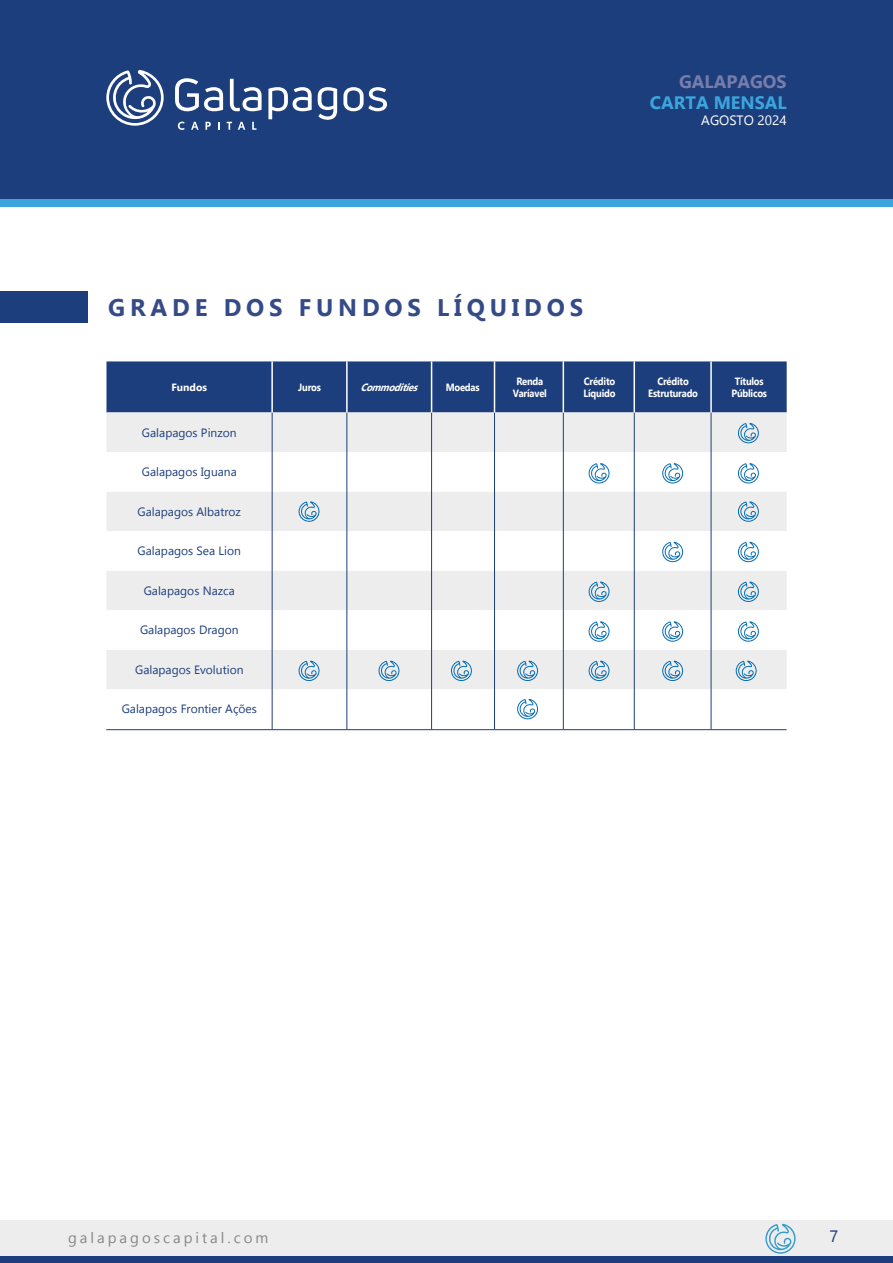
<style>
.page{position:relative;width:893px;height:1263px;background:#fff}
.page>*{position:absolute;margin:0;border:0;box-sizing:border-box;transform-origin:0 0}
.t1{font:700 24px "Gadugi";letter-spacing:.2em;color:#354b87}
.t2{font:700 18px "Gadugi";color:#3ba6de}
.t3{font:700 18px "Gadugi";color:#777dab}
.t4{font:16.5px "Gadugi";color:#1d3e7c}
.t5{font:15px "Gadugi";letter-spacing:.2em;color:#878787}
.t6{font:13.5px "Gadugi";color:#fff}
.t7{font:12px "Gadugi";color:#1d3e7c}
.t8{font:700 10.5px/12.6px "Gadugi";letter-spacing:-.025em;color:#fff;text-align:center;scale:.9 1}
.t9{font:italic 700 10.5px "Gadugi";color:#fff;scale:.9 1}
.t10{font:700 10.5px "Gadugi";letter-spacing:-.025em;color:#fff}
</style>
<div class="page">
<div style="left:0;top:0;width:893px;height:200px;background:#1d3e7c"></div>
<div style="left:0;top:200px;width:893px;height:7px;background:#3ba6de"></div>
<svg style="left:178px;top:122px;width:7px;height:8px"></svg>
<svg style="left:191px;top:122px;width:8px;height:8px"></svg>
<svg style="left:205px;top:122px;width:6px;height:8px"></svg>
<svg style="left:218px;top:122px;width:2px;height:8px"></svg>
<svg style="left:227px;top:122px;width:5px;height:8px"></svg>
<svg style="left:238px;top:122px;width:7px;height:8px"></svg>
<svg style="left:252px;top:122px;width:4px;height:8px"></svg>
<svg style="left:106px;top:70px;width:58px;height:56px"></svg>
<svg style="left:175px;top:78px;width:48px;height:33px"></svg>
<svg style="left:230px;top:79px;width:32px;height:32px"></svg>
<svg style="left:268px;top:87px;width:44px;height:32px"></svg>
<svg style="left:318px;top:87px;width:19px;height:33px"></svg>
<svg style="left:343px;top:87px;width:44px;height:24px"></svg>
<div style="left:0;top:1220px;width:893px;height:43px;background:#ededed"></div>
<div style="left:0;top:1256px;width:893px;height:7px;background:#1d3e7c"></div>
<svg style="left:765px;top:1224px;width:31px;height:30px"></svg>
<div style="left:106px;top:361px;width:681px;height:51px;background:#1d3e7c"></div>
<div style="left:106px;top:412px;width:681px;height:277px;background:#ededed"></div>
<svg style="left:106px;top:452px;width:681px;height:198px"></svg>
<svg style="left:299px;top:501px;width:20px;height:21px"></svg>
<svg style="left:299px;top:660px;width:20px;height:21px"></svg>
<svg style="left:378px;top:660px;width:21px;height:21px"></svg>
<svg style="left:451px;top:660px;width:21px;height:21px"></svg>
<svg style="left:517px;top:660px;width:21px;height:21px"></svg>
<svg style="left:589px;top:660px;width:20px;height:21px"></svg>
<svg style="left:589px;top:621px;width:20px;height:21px"></svg>
<svg style="left:589px;top:581px;width:20px;height:21px"></svg>
<svg style="left:662px;top:621px;width:21px;height:21px"></svg>
<svg style="left:662px;top:542px;width:21px;height:20px"></svg>
<svg style="left:589px;top:463px;width:20px;height:20px"></svg>
<svg style="left:662px;top:463px;width:21px;height:20px"></svg>
<svg style="left:738px;top:463px;width:21px;height:20px"></svg>
<svg style="left:738px;top:621px;width:21px;height:21px"></svg>
<svg style="left:738px;top:581px;width:21px;height:21px"></svg>
<svg style="left:738px;top:542px;width:21px;height:20px"></svg>
<svg style="left:738px;top:423px;width:21px;height:20px"></svg>
<svg style="left:738px;top:501px;width:21px;height:21px"></svg>
<svg style="left:271px;top:689px;width:440px;height:40px"></svg>
<svg style="left:662px;top:660px;width:21px;height:21px"></svg>
<svg style="left:736px;top:660px;width:21px;height:21px"></svg>
<div style="left:0;top:291px;width:87px;height:32px;background:#1d3e7c"></div>
<hr style="left:272px;top:412px;width:1px;height:317px;background:#1d3e7c">
<hr style="left:346px;top:412px;width:1px;height:317px;background:#1d3e7c">
<hr style="left:431px;top:412px;width:1px;height:317px;background:#1d3e7c">
<hr style="left:494px;top:412px;width:1px;height:317px;background:#1d3e7c">
<hr style="left:563px;top:412px;width:1px;height:317px;background:#1d3e7c">
<hr style="left:634px;top:412px;width:1px;height:317px;background:#1d3e7c">
<hr style="left:711px;top:412px;width:1px;height:317px;background:#1d3e7c">
<hr style="left:271px;top:361px;width:2px;height:51px;background:#fff">
<hr style="left:346px;top:361px;width:2px;height:51px;background:#fff">
<hr style="left:431px;top:361px;width:1px;height:51px;background:#fff">
<hr style="left:494px;top:361px;width:1px;height:51px;background:#fff">
<hr style="left:563px;top:361px;width:1px;height:51px;background:#fff">
<hr style="left:633px;top:361px;width:2px;height:51px;background:#fff">
<hr style="left:710px;top:361px;width:2px;height:51px;background:#fff">
<hr style="left:106px;top:729px;width:681px;height:1px;background:#1d3e7c">
<h1 class="t1" style="left:108px;top:293px;width:476px">GRADE DOS FUNDOS LÍQUIDOS</h1>
<h2 class="t3" style="left:679px;top:70px;width:109px">GALAPAGOS</h2>
<h2 class="t2" style="left:650px;top:92px;width:138px">CARTA MENSAL</h2>
<p class="t6" style="left:701px;top:112px;width:87px">AGOSTO 2024</p>
<p class="t10" style="left:171px;top:381px;width:37px">Fundos</p>
<p class="t8" style="left:298px;top:381px;width:27px">Juros</p>
<p class="t9" style="left:360px;top:381px;width:69px">Commodities</p>
<p class="t8" style="left:446px;top:381px;width:39px">Moedas</p>
<p class="t8" style="left:513px;top:374px;width:39px">Renda<br>Varíavel</p>
<p class="t8" style="left:584px;top:374px;width:37px;text-align:left">Crédito<br>Líquido</p>
<p class="t8" style="left:648px;top:374px;width:57px">Crédito<br>Estruturado</p>
<p class="t8" style="left:731px;top:374px;width:41px">Títulos<br>Públicos</p>
<p class="t7" style="left:142px;top:425px;width:96px">Galapagos Pinzon</p>
<p class="t7" style="left:142px;top:465px;width:97px">Galapagos Iguana</p>
<p class="t7" style="left:138px;top:504px;width:105px">Galapagos Albatroz</p>
<p class="t7" style="left:138px;top:544px;width:105px">Galapagos Sea Lion</p>
<p class="t7" style="left:144px;top:583px;width:93px">Galapagos Nazca</p>
<p class="t7" style="left:140px;top:623px;width:100px">Galapagos Dragon</p>
<p class="t7" style="left:135px;top:662px;width:110px">Galapagos Evolution</p>
<p class="t7" style="left:122px;top:702px;width:137px">Galapagos Frontier Ações</p>
<p class="t5" style="left:68px;top:1229px;width:202px">galapagoscapital.com</p>
<h3 class="t4" style="left:829px;top:1226px;width:10px">7</h3>
</div>
